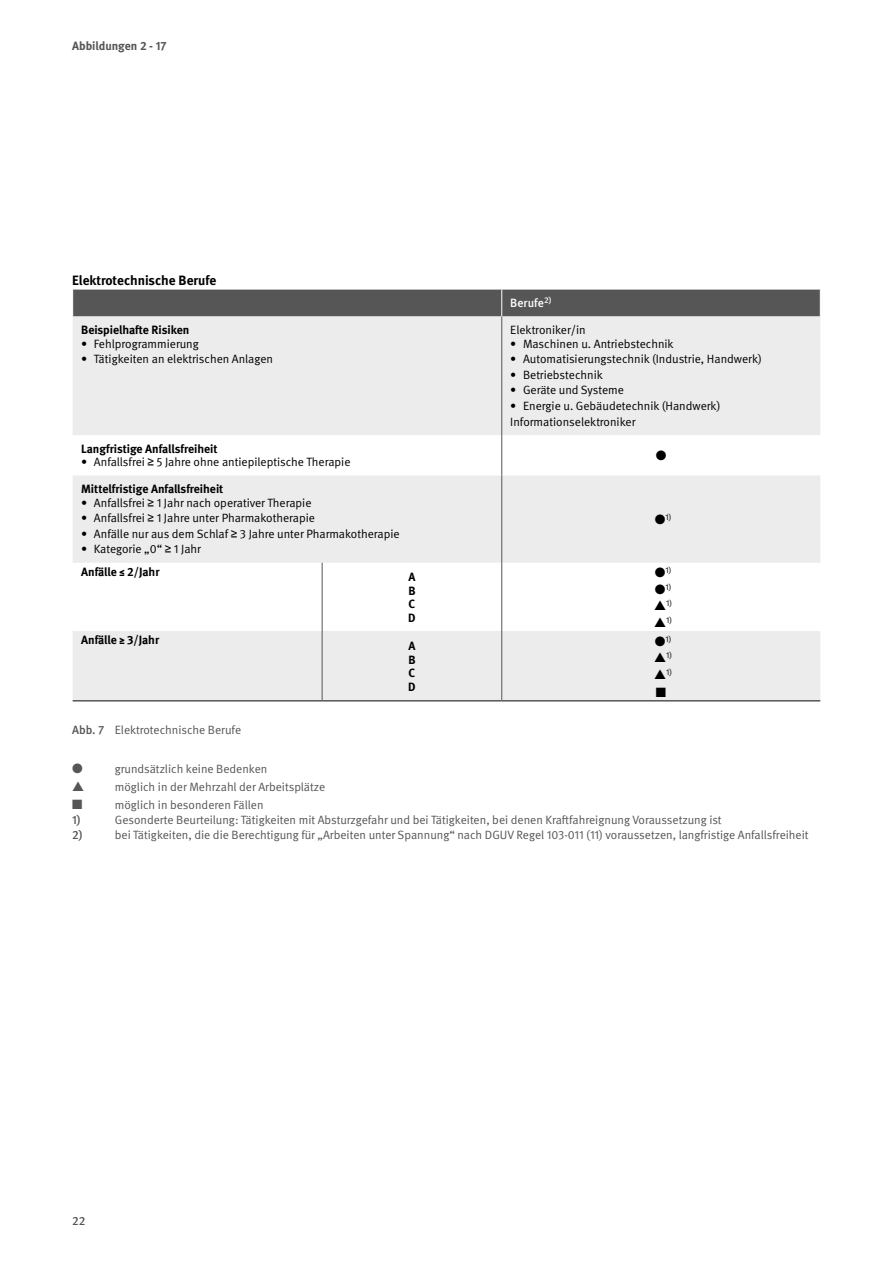
<style>
.page{position:relative;width:893px;height:1263px;background:#fff}
.page>*{position:absolute;margin:0;border:0;box-sizing:border-box;transform-origin:0 0}
.FT{font:700 13.5px "DGUV Meta";color:#000}
.TI{font:13.5px "Zapf Dingbats ITC";color:#000}
.TI-2{font:12px "DGUV Meta";color:#000}
.t1{font:12px/15px "DGUV Meta";color:#565656}
.TI-3{font:700 12px "DGUV Meta";color:#000}
.t2{font:700 12px "DGUV Meta";letter-spacing:-.005em;color:#565656}
.TK{font:500 12px "DGUV Meta";color:#fff}
.t3{font:500 12px "DGUV Meta";color:#565656}
.TI-4{font:8.4px "DGUV Meta";color:#000}
.s1{font-family:"Arial"}
.s2{font-weight:500}
</style>
<div class="page">
<svg style="left:73px;top:316px;width:747px;height:384px;fill:#ececed"></svg>
<hr style="left:322px;top:563px;width:1px;height:68px;background:#565656">
<hr style="left:322px;top:631px;width:1px;height:69px;background:#565656">
<hr style="left:501px;top:316px;width:1px;height:119px;background:#565656">
<hr style="left:501px;top:435px;width:1px;height:40px;background:#565656">
<hr style="left:501px;top:475px;width:1px;height:88px;background:#565656">
<hr style="left:501px;top:563px;width:1px;height:68px;background:#565656">
<hr style="left:501px;top:631px;width:1px;height:69px;background:#565656">
<hr style="left:73px;top:700px;width:249px;height:1px;background:#565656">
<hr style="left:322px;top:700px;width:180px;height:1px;background:#565656">
<hr style="left:502px;top:700px;width:318px;height:1px;background:#565656">
<div style="left:73px;top:290px;width:747px;height:26px;background:#565656"></div>
<p class="t2" style="left:72px;top:39px;width:96px">Abbildungen 2 - 17</p>
<p class="FT" style="left:72px;top:272px;width:145px">Elektrotechnische Berufe</p>
<p class="TI-3" style="left:81px;top:323px;width:110px">Beispielhafte Risiken</p>
<p class="TI-2" style="left:81px;top:336px;width:119px">• Fehlprogrammierung</p>
<p class="TI-2" style="left:81px;top:352px;width:193px">• Tätigkeiten an elektrischen Anlagen</p>
<p class="TI-3" style="left:81px;top:441px;width:138px">Langfristige Anfallsfreiheit</p>
<p class="TI-2" style="left:81px;top:455px;width:271px">• Anfallsfrei <span class="s1">≥</span> 5 Jahre ohne antiepileptische Therapie</p>
<p class="TI-3" style="left:81px;top:482px;width:144px">Mittelfristige Anfallsfreiheit</p>
<p class="TI-2" style="left:81px;top:495px;width:232px">• Anfallsfrei <span class="s1">≥</span> 1 Jahr nach operativer Therapie</p>
<p class="TI-2" style="left:81px;top:511px;width:235px">• Anfallsfrei <span class="s1">≥</span> 1 Jahre unter Pharmakotherapie</p>
<p class="TI-2" style="left:81px;top:527px;width:320px">• Anfälle nur aus dem Schlaf <span class="s1">≥</span> 3 Jahre unter Pharmakotherapie</p>
<p class="TI-2" style="left:81px;top:542px;width:121px">• Kategorie „0“ <span class="s1">≥</span> 1 Jahr</p>
<p class="TI-3" style="left:81px;top:565px;width:80px">Anfälle ≤ 2/Jahr</p>
<p class="TI-3" style="left:408px;top:570px;width:8px">A</p>
<p class="TI-3" style="left:408px;top:583px;width:9px">B</p>
<p class="TI-3" style="left:409px;top:597px;width:8px">C</p>
<p class="TI-3" style="left:408px;top:610px;width:9px">D</p>
<p class="TI-3" style="left:81px;top:633px;width:80px">Anfälle ≥ 3/Jahr</p>
<p class="TI-3" style="left:408px;top:639px;width:8px">A</p>
<p class="TI-3" style="left:408px;top:652px;width:9px">B</p>
<p class="TI-3" style="left:409px;top:666px;width:8px">C</p>
<p class="TI-3" style="left:408px;top:679px;width:9px">D</p>
<p class="TK" style="left:510px;top:296px;width:42px">Berufe<sup>2)</sup></p>
<p class="TI-2" style="left:510px;top:323px;width:77px">Elektroniker/in</p>
<p class="TI-2" style="left:510px;top:336px;width:165px">• Maschinen u. Antriebstechnik</p>
<p class="TI-2" style="left:510px;top:352px;width:253px">• Automatisierungstechnik (Industrie, Handwerk)</p>
<p class="TI-2" style="left:510px;top:368px;width:94px">• Betriebstechnik</p>
<p class="TI-2" style="left:510px;top:383px;width:115px">• Geräte und Systeme</p>
<p class="TI-2" style="left:510px;top:399px;width:212px">• Energie u. Gebäudetechnik (Handwerk)</p>
<p class="TI-2" style="left:510px;top:415px;width:127px">Informationselektroniker</p>
<p class="TI" style="left:656px;top:449px;width:12px">●</p>
<p class="TI-4" style="left:655px;top:512px;width:18px">●1)</p>
<p class="TI-4" style="left:655px;top:565px;width:18px">●1)</p>
<p class="TI-4" style="left:655px;top:582px;width:18px">●1)</p>
<p class="TI-4" style="left:654px;top:598px;width:19px">▲1)</p>
<p class="TI-4" style="left:654px;top:615px;width:19px">▲1)</p>
<p class="TI-4" style="left:655px;top:634px;width:18px">●1)</p>
<p class="TI-4" style="left:654px;top:650px;width:19px">▲1)</p>
<p class="TI-4" style="left:654px;top:667px;width:19px">▲1)</p>
<p class="TI" style="left:656px;top:685px;width:12px">■</p>
<p class="t1" style="left:72px;top:722px;width:170px"><span class="s2">Abb. 7</span> Elektrotechnische Berufe</p>
<p class="t1" style="left:72px;top:761px;width:197px">● grundsätzlich keine Bedenken</p>
<p class="t1" style="left:72px;top:780px;width:255px">▲ möglich in der Mehrzahl der Arbeitsplätze</p>
<p class="t1" style="left:72px;top:798px;width:193px">■ möglich in besonderen Fällen<br><span class="s2">1)</span></p>
<p class="t1" style="left:115px;top:813px;width:608px">Gesonderte Beurteilung: Tätigkeiten mit Absturzgefahr und bei Tätigkeiten, bei denen Kraftfahreignung Voraussetzung ist</p>
<p class="t3" style="left:72px;top:828px;width:12px">2)</p>
<p class="t1" style="left:115px;top:828px;width:695px">bei Tätigkeiten, die die Berechtigung für „Arbeiten unter Spannung“ nach DGUV Regel 103-011 (11) voraussetzen, langfristige Anfallsfreiheit</p>
<p class="t3" style="left:72px;top:1213px;width:15px">22</p>
</div>
